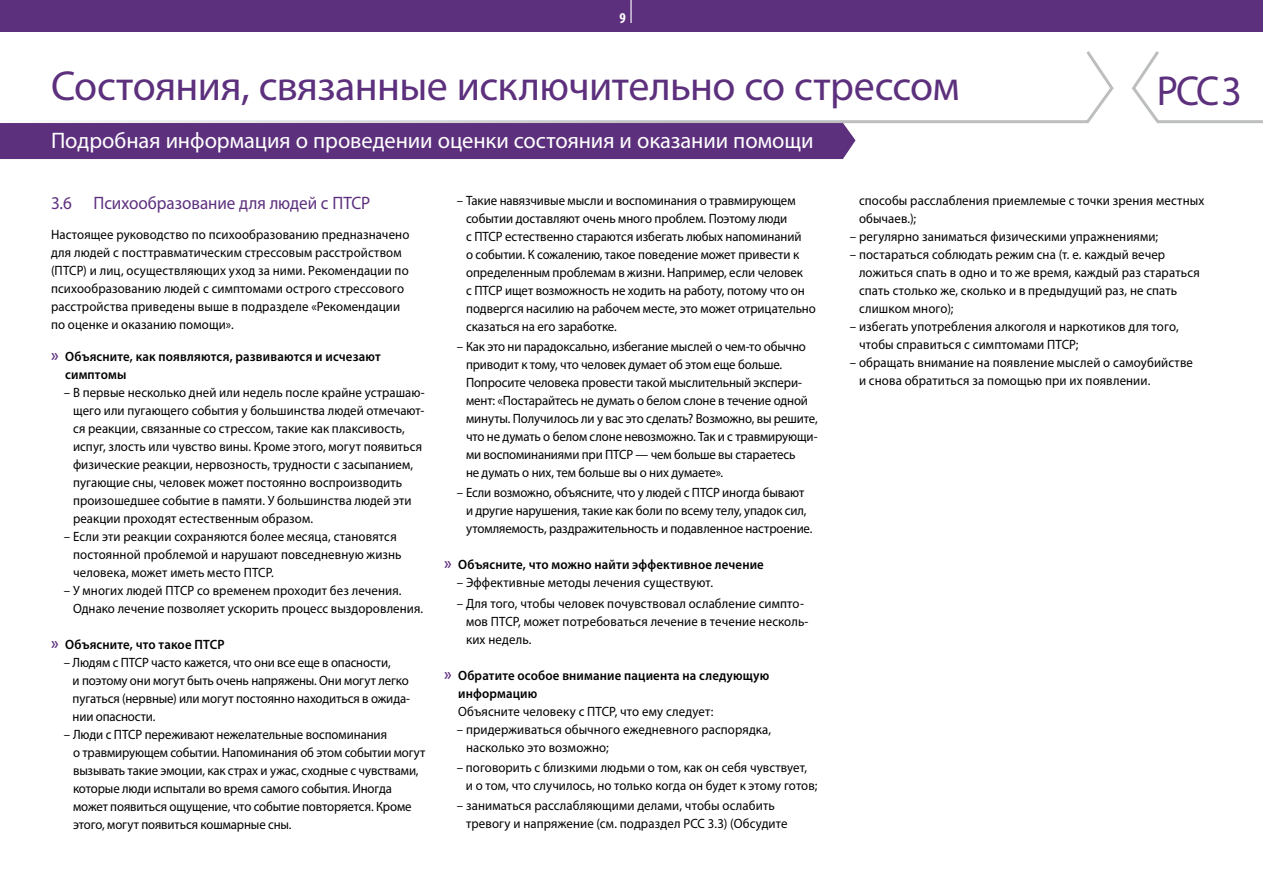
<style>
.page{position:relative;width:1263px;height:893px;background:#fff}
.page>*{position:absolute;margin:0;border:0;box-sizing:border-box;transform-origin:0 0}
.t1{font:42px "Myriad Pro";letter-spacing:-.015em;color:#5d307e}
.t2{font:42px "Myriad Pro";letter-spacing:-.015em;color:#5d307e;scale:.95 1}
.t3{font:22.5px "Myriad Pro";letter-spacing:-.005em;color:#fff}
.t4{font:18px "Myriad Pro";letter-spacing:-.005em;color:#5d307e;scale:.95 1}
.t5{font:700 condensed 15px "Myriad Pro";color:#fff}
.t6{font:13.5px/18px "Myriad Pro";letter-spacing:.005em;color:#000;scale:.95 1}
.t7{font:600 13.5px/18px "Myriad Pro";letter-spacing:.015em;color:#000;scale:.95 1}
.s1{font-size:18px;color:#5d307e}
</style>
<div class="page">
<svg style="left:72px;top:51px;width:1042px;height:73px"></svg>
<svg style="left:1132px;top:51px;width:131px;height:73px"></svg>
<div style="left:0;top:123px;width:855px;height:36px;background:#5d307e"></div>
<div style="left:0;top:0;width:1263px;height:32px;background:#5d307e"></div>
<hr style="left:630px;top:0;width:2px;height:23px;background:#fff">
<p class="t5" style="left:619px;top:9px;width:8px">9</p>
<h1 class="t1" style="left:51px;top:60px;width:910px">Состояния, связанные исключительно со стрессом</h1>
<h2 class="t3" style="left:51px;top:127px;width:764px">Подробная информация о проведении оценки состояния и оказании помощи</h2>
<h1 class="t2" style="left:1157px;top:65px;width:91px">РСС3</h1>
<h3 class="t4" style="left:51px;top:191px;width:338px">3.6 Психообразование для людей с ПТСР</h3>
<p class="t6" style="left:51px;top:226px;width:379px">Настоящее руководство по психообразованию предназначено для людей с посттравматическим стрессовым расстройством (ПТСР) и лиц, осуществляющих уход за ними. Рекомендации по психообразованию людей с симптомами острого стрессового расстройства приведены выше в подразделе «Рекомендации по оценке и оказанию помощи».</p>
<p class="t7" style="left:65px;top:347px;width:334px;text-indent:-14px"><span class="s1">»</span> Объясните, как появляются, развиваются и исчезают симптомы</p>
<p class="t6" style="left:73px;top:383px;width:372px;text-indent:-9px">– В первые несколько дней или недель после крайне устрашаю&shy;щего или пугающего события у большинства людей отмечают&shy;ся реакции, связанные со стрессом, такие как плаксивость, испуг, злость или чувство вины. Кроме этого, могут появиться физические реакции, нервозность, трудности с засыпанием, пугающие сны, человек может постоянно воспроизводить произошедшее событие в памяти. У большинства людей эти реакции проходят естественным образом.</p>
<p class="t6" style="left:73px;top:527px;width:347px;text-indent:-9px">– Если эти реакции сохраняются более месяца, становятся постоянной проблемой и нарушают повседневную жизнь человека, может иметь место ПТСР.</p>
<p class="t6" style="left:73px;top:581px;width:370px;text-indent:-9px">– У многих людей ПТСР со временем проходит без лечения.<br>Однако лечение позволяет ускорить процесс выздоровления.</p>
<p class="t7" style="left:51px;top:635px;width:184px"><span class="s1">»</span> Объясните, что такое ПТСР</p>
<p class="t6" style="left:73px;top:653px;width:357px;text-indent:-9px">– Людям с ПТСР часто кажется, что они все еще в опасности,<br>и поэтому они могут быть очень напряжены. Они могут легко пугаться (нервные) или могут постоянно находиться в ожида&shy;нии опасности.</p>
<p class="t6" style="left:73px;top:725px;width:373px;text-indent:-9px">– Люди с ПТСР переживают нежелательные воспоминания<br>о травмирующем событии. Напоминания об этом событии могут вызывать такие эмоции, как страх и ужас, сходные с чувствами, которые люди испытали во время самого события. Иногда может появиться ощущение, что событие повторяется. Кроме этого, могут появиться кошмарные сны.</p>
<p class="t6" style="left:466px;top:191px;width:370px;text-indent:-9px">– Такие навязчивые мысли и воспоминания о травмирующем событии доставляют очень много проблем. Поэтому люди<br>с ПТСР естественно стараются избегать любых напоминаний<br>о событии. К сожалению, такое поведение может привести к определенным проблемам в жизни. Например, если человек<br>с ПТСР ищет возможность не ходить на работу, потому что он подвергся насилию на рабочем месте, это может отрицательно сказаться на его заработке.</p>
<p class="t6" style="left:466px;top:338px;width:372px;text-indent:-9px">– Как это ни парадоксально, избегание мыслей о чем-то обычно приводит к тому, что человек думает об этом еще больше.<br>Попросите человека провести такой мыслительный экспери&shy;мент: «Постарайтесь не думать о белом слоне в течение одной минуты. Получилось ли у вас это сделать? Возможно, вы решите, что не думать о белом слоне невозможно. Так и с травмирующи&shy;ми воспоминаниями при ПТСР — чем больше вы стараетесь<br>не думать о них, тем больше вы о них думаете».</p>
<p class="t6" style="left:466px;top:484px;width:366px;text-indent:-9px">– Если возможно, объясните, что у людей с ПТСР иногда бывают и другие нарушения, такие как боли по всему телу, упадок сил, утомляемость, раздражительность и подавленное настроение.</p>
<p class="t7" style="left:444px;top:556px;width:338px"><span class="s1">»</span> Объясните, что можно найти эффективное лечение</p>
<p class="t6" style="left:457px;top:574px;width:271px">– Эффективные методы лечения существуют.</p>
<p class="t6" style="left:466px;top:594px;width:362px;text-indent:-9px">– Для того, чтобы человек почувствовал ослабление симпто&shy;мов ПТСР, может потребоваться лечение в течение несколь&shy;ких недель.</p>
<p class="t7" style="left:458px;top:666px;width:329px;text-indent:-14px"><span class="s1">»</span> Обратите особое внимание пациента на следующую информацию</p>
<p class="t6" style="left:458px;top:702px;width:270px">Объясните человеку с ПТСР, что ему следует:</p>
<p class="t6" style="left:466px;top:720px;width:323px;text-indent:-9px">– придерживаться обычного ежедневного распорядка, насколько это возможно;</p>
<p class="t6" style="left:466px;top:758px;width:371px;text-indent:-9px">– поговорить с близкими людьми о том, как он себя чувствует, и о том, что случилось, но только когда он будет к этому готов;</p>
<p class="t6" style="left:466px;top:796px;width:340px;text-indent:-9px">– заниматься расслабляющими делами, чтобы ослабить тревогу и напряжение (см. подраздел РСС 3.3) (Обсудите</p>
<p class="t6" style="left:859px;top:191px;width:365px">способы расслабления приемлемые с точки зрения местных обычаев.);</p>
<p class="t6" style="left:850px;top:227px;width:326px">– регулярно заниматься физическими упражнениями;</p>
<p class="t6" style="left:859px;top:245px;width:360px;text-indent:-9px">– постараться соблюдать режим сна (т. е. каждый вечер ложиться спать в одно и то же время, каждый раз стараться спать столько же, сколько и в предыдущий раз, не спать слишком много);</p>
<p class="t6" style="left:859px;top:317px;width:338px;text-indent:-9px">– избегать употребления алкоголя и наркотиков для того, чтобы справиться с симптомами ПТСР;</p>
<p class="t6" style="left:859px;top:353px;width:353px;text-indent:-9px">– обращать внимание на появление мыслей о самоубийстве и снова обратиться за помощью при их появлении.</p>
</div>
